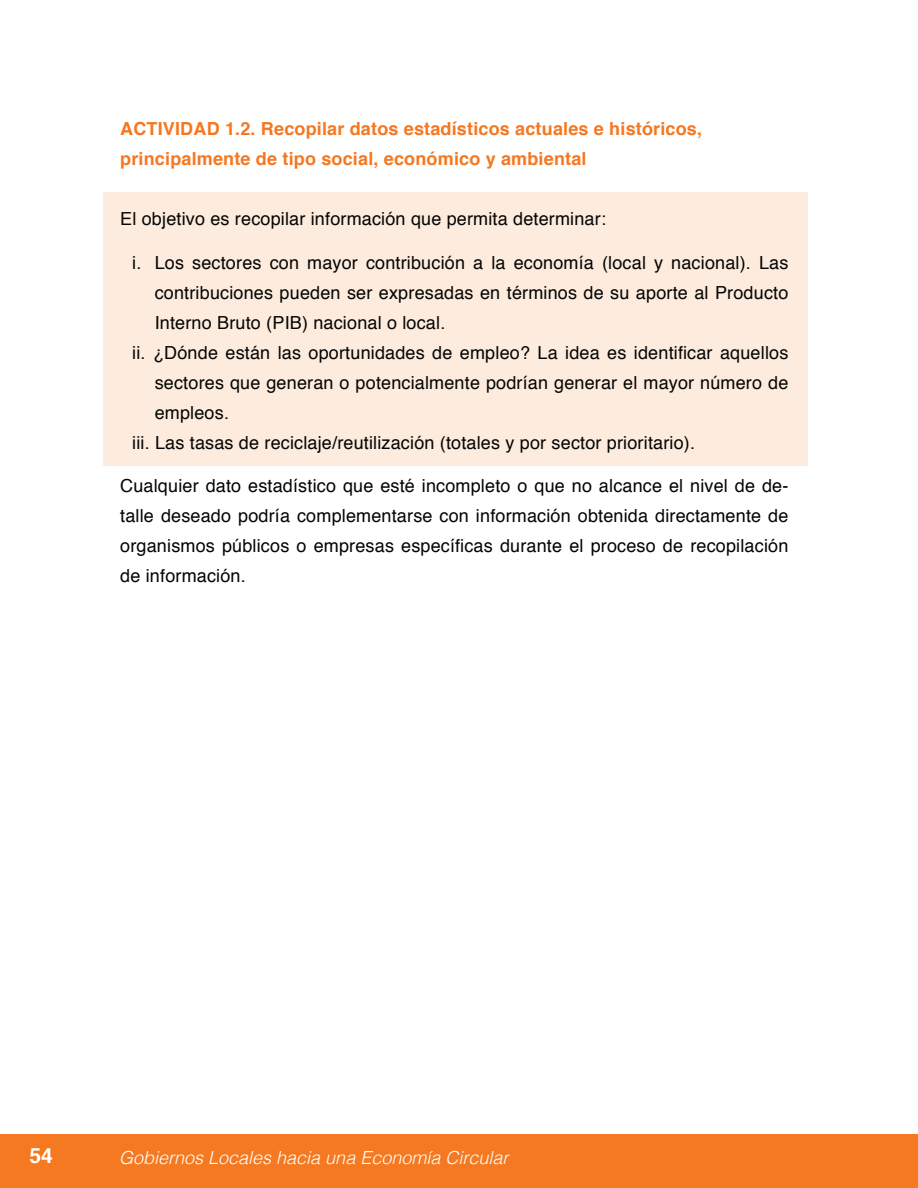
<style>
.page{position:relative;width:918px;height:1188px;background:#fff}
.page>*{position:absolute;margin:0;border:0;box-sizing:border-box;transform-origin:0 0}
.t1{font:700 21px "Helvetica";color:#fff}
.body_text{font:18px/30px "Helvetica";letter-spacing:.01em;color:#040503;text-align:justify}
.body_text-2{font:700 18px/30px "Helvetica";letter-spacing:.01em;color:#f57821}
.t2{font:italic 300 18px "Helvetica";color:#fff}
</style>
<div class="page">
<div style="left:0;top:1134px;width:918px;height:54px;background:#f47920"></div>
<div style="left:104px;top:192px;width:704px;height:274px;background:#fdebdd"></div>
<p class="body_text-2" style="left:120px;top:114px;width:583px">ACTIVIDAD 1.2. Recopilar datos estadísticos actuales e históricos, principalmente de tipo social, económico y ambiental</p>
<p class="body_text" style="left:120px;top:204px;width:487px">El objetivo es recopilar información que permita determinar:</p>
<p class="body_text" style="left:155px;top:248px;width:635px;text-indent:-22px">i. Los sectores con mayor contribución a la economía (local y nacional). Las contribuciones pueden ser expresadas en términos de su aporte al Producto Interno Bruto (PIB) nacional o local.</p>
<p class="body_text" style="left:155px;top:338px;width:635px;text-indent:-22px">ii. ¿Dónde están las oportunidades de empleo? La idea es identificar aquellos sectores que generan o potencialmente podrían generar el mayor número de empleos.</p>
<p class="body_text" style="left:132px;top:428px;width:564px">iii. Las tasas de reciclaje/reutilización (totales y por sector prioritario).</p>
<p class="body_text" style="left:120px;top:471px;width:670px">Cualquier dato estadístico que esté incompleto o que no alcance el nivel de de&shy;talle deseado podría complementarse con información obtenida directamente de organismos públicos o empresas específicas durante el proceso de recopilación de información.</p>
<p class="t1" style="left:29px;top:1139px;width:25px">54</p>
<p class="t2" style="left:119px;top:1142px;width:391px">Gobiernos Locales hacia una Economía Circular</p>
</div>
